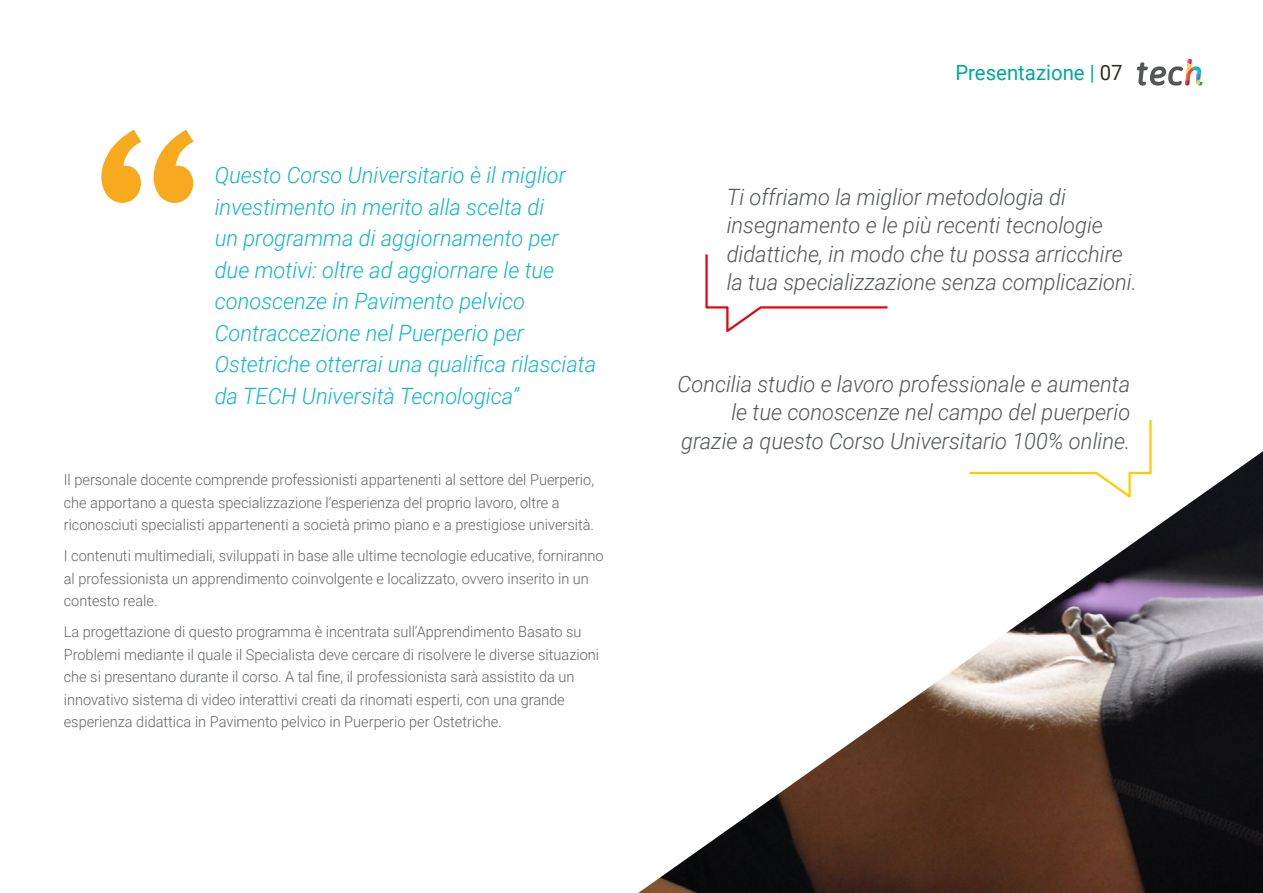
<style>
.page{position:relative;width:1263px;height:893px;background:#fff}
.page>*{position:absolute;margin:0;border:0;box-sizing:border-box;transform-origin:0 0}
.t1{font:italic 300 22.5px/28.5px "Roboto";color:#52555b}
.t2{font:italic 300 22.5px/31.5px "Roboto";color:#0fb6cf}
.t3{font:21px "Roboto";color:#00a996}
.t4{font:300 15px/22.5px "Roboto";color:#61646a}
.s1{color:#312e20}
</style>
<div class="page">
<img style="left:638px;top:451px;width:625px;height:442px">
<svg style="left:101px;top:130px;width:92px;height:73px"></svg>
<svg style="left:705px;top:254px;width:183px;height:78px"></svg>
<svg style="left:967px;top:420px;width:186px;height:81px"></svg>
<svg style="left:1137px;top:59px;width:65px;height:27px"></svg>
<p class="t2" style="left:215px;top:159px;width:383px">Questo Corso Universitario è il miglior investimento in merito alla scelta di<br>un programma di aggiornamento per due motivi: oltre ad aggiornare le tue conoscenze in Pavimento pelvico Contraccezione nel Puerperio per Ostetriche otterrai una qualifica rilasciata da TECH Università Tecnologica”</p>
<p class="t4" style="left:64px;top:468px;width:532px">Il personale docente comprende professionisti appartenenti al settore del Puerperio, che apportano a questa specializzazione l’esperienza del proprio lavoro, oltre a riconosciuti specialisti appartenenti a società primo piano e a prestigiose università.</p>
<p class="t4" style="left:64px;top:544px;width:541px">I contenuti multimediali, sviluppati in base alle ultime tecnologie educative, forniranno al professionista un apprendimento coinvolgente e localizzato, ovvero inserito in un contesto reale.</p>
<p class="t4" style="left:64px;top:620px;width:537px">La progettazione di questo programma è incentrata sull’Apprendimento Basato su Problemi mediante il quale il Specialista deve cercare di risolvere le diverse situazioni che si presentano durante il corso. A tal fine, il professionista sarà assistito da un innovativo sistema di video interattivi creati da rinomati esperti, con una grande esperienza didattica in Pavimento pelvico in Puerperio per Ostetriche.</p>
<h2 class="t3" style="left:955px;top:57px;width:169px">Presentazione | <span class="s1">07</span></h2>
<h1 class="t1" style="left:727px;top:182px;width:412px">Ti offriamo la miglior metodologia di insegnamento e le più recenti tecnologie didattiche, in modo che tu possa arricchire la tua specializzazione senza complicazioni.</h1>
<h1 class="t1" style="left:677px;top:369px;width:454px;text-align:right">Concilia studio e lavoro professionale e aumenta le tue conoscenze nel campo del puerperio grazie a questo Corso Universitario 100% online.</h1>
</div>
